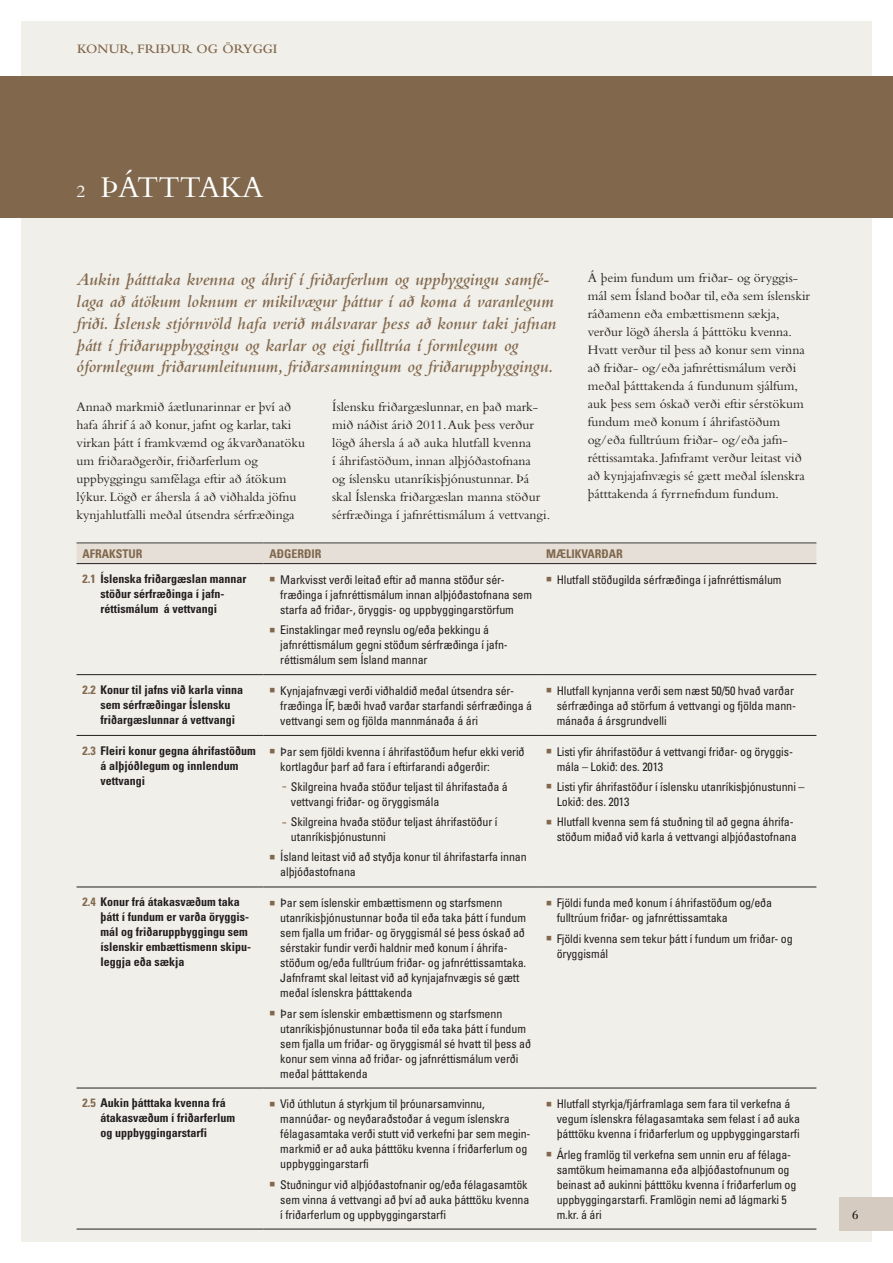
<style>
.page{position:relative;width:893px;height:1263px;background:#fff}
.page>*{position:absolute;margin:0;border:0;box-sizing:border-box;transform-origin:0 0}
.t1{font:31.5px "Bembo Std";color:#fff}
.t2{font:italic 600 18px/21.8px "Bembo Std";color:#81684c}
.t3{font:13.5px/18px "Bembo Std";color:#231f20}
.t4{font:600 13.5px "Bembo Std";color:#81684c}
.t5{font:600 13.5px "Bembo Std";color:#231f20}
.t6{font:condensed 12px/15px "Univers";letter-spacing:-.01em;color:#231f20}
.t7{font:700 condensed 12px/15px "Univers LT Std";color:#231f20}
.t8{font:700 condensed 12px "Univers LT Std";color:#81684c}
.s1{font-size:18px}
.s2{color:#81684c}
.s3{font-weight:900;font-stretch:normal;font-size:7.8px;color:#81684c}
</style>
<div class="page">
<div style="left:21px;top:21px;width:851px;height:1221px;background:#f1efea"></div>
<div style="left:0;top:77px;width:893px;height:141px;background:#81684c"></div>
<div style="left:77px;top:544px;width:739px;height:19px;background:#e6dfd8"></div>
<hr style="left:77px;top:543px;width:187px;height:1px;background:#3e3e3f">
<hr style="left:264px;top:543px;width:276px;height:1px;background:#3e3e3f">
<hr style="left:540px;top:543px;width:276px;height:1px;background:#3e3e3f">
<hr style="left:77px;top:563px;width:187px;height:1px;background:#231f20">
<hr style="left:264px;top:563px;width:276px;height:1px;background:#231f20">
<hr style="left:540px;top:563px;width:276px;height:1px;background:#231f20">
<hr style="left:77px;top:674px;width:187px;height:1px;background:#231f20">
<hr style="left:264px;top:674px;width:276px;height:1px;background:#231f20">
<hr style="left:540px;top:674px;width:276px;height:1px;background:#231f20">
<hr style="left:77px;top:735px;width:187px;height:1px;background:#231f20">
<hr style="left:264px;top:735px;width:276px;height:1px;background:#231f20">
<hr style="left:540px;top:735px;width:276px;height:1px;background:#231f20">
<hr style="left:77px;top:887px;width:187px;height:1px;background:#231f20">
<hr style="left:264px;top:887px;width:276px;height:1px;background:#231f20">
<hr style="left:540px;top:887px;width:276px;height:1px;background:#231f20">
<hr style="left:77px;top:1088px;width:187px;height:1px;background:#231f20">
<hr style="left:264px;top:1088px;width:276px;height:1px;background:#231f20">
<hr style="left:540px;top:1088px;width:276px;height:1px;background:#231f20">
<hr style="left:77px;top:1229px;width:187px;height:1px;background:#231f20">
<hr style="left:264px;top:1229px;width:276px;height:1px;background:#231f20">
<hr style="left:540px;top:1229px;width:276px;height:1px;background:#231f20">
<div style="left:840px;top:1198px;width:53px;height:33px;background:#d5cbc0"></div>
<p class="t4" style="left:77px;top:42px;width:202px">KONUR, FRIÐUR og ÖRYGGI</p>
<h1 class="t1" style="left:77px;top:168px;width:64px"><span class="s1">2</span> Þátttaka</h1>
<p class="t2" style="left:77px;top:269px;width:481px">Aukin þátttaka kvenna og áhrif í friðarferlum og uppbyggingu samfé&shy;laga að átökum loknum er mikilvægur þáttur í að koma á varanlegum friði. Íslensk stjórnvöld hafa verið málsvarar þess að konur taki jafnan þátt í friðaruppbyggingu og karlar og eigi fulltrúa í formlegum og óformlegum friðarumleitunum, friðarsamningum og friðaruppbyggingu.</p>
<p class="t3" style="left:77px;top:398px;width:230px">Annað markmið áætlunarinnar er því að hafa áhrif á að konur, jafnt og karlar, taki virkan þátt í framkvæmd og ákvarðanatöku um friðaraðgerðir, friðarferlum og uppbyggingu samfélaga eftir að átökum lýkur. Lögð er áhersla á að viðhalda jöfnu kynjahlutfalli meðal útsendra sérfræðinga</p>
<p class="t3" style="left:332px;top:398px;width:220px">Íslensku friðargæslunnar, en það mark&shy;mið náðist árið 2011. Auk þess verður lögð áhersla á að auka hlutfall kvenna<br>í áhrifastöðum, innan alþjóðastofnana<br>og íslensku utanríkisþjónustunnar. Þá skal Íslenska friðargæslan manna stöður sérfræðinga í jafnréttismálum á vettvangi.</p>
<p class="t3" style="left:588px;top:269px;width:224px">Á þeim fundum um friðar- og öryggis&shy;mál sem Ísland boðar til, eða sem íslenskir ráðamenn eða embættismenn sækja, verður lögð áhersla á þátttöku kvenna.<br>Hvatt verður til þess að konur sem vinna að friðar- og/eða jafnréttismálum verði meðal þátttakenda á fundunum sjálfum, auk þess sem óskað verði eftir sérstökum fundum með konum í áhrifastöðum og/eða fulltrúum friðar- og/eða jafn&shy;réttissamtaka. Jafnframt verður leitast við að kynjajafnvægis sé gætt meðal íslenskra þátttakenda á fyrrnefndum fundum.</p>
<p class="t8" style="left:83px;top:546px;width:62px">Afrakstur</p>
<p class="t8" style="left:270px;top:546px;width:54px">Aðgerðir</p>
<p class="t8" style="left:546px;top:546px;width:78px">Mælikvarðar</p>
<p class="t7" style="left:101px;top:571px;width:147px;text-indent:-18px"><span class="s2">2.1</span> Íslenska friðargæslan mannar stöður sérfræðinga í jafn&shy;réttismálum á vettvangi</p>
<p class="t6" style="left:280px;top:572px;width:253px;text-indent:-11px"><span class="s2">■</span> Markvisst verði leitað eftir að manna stöður sér&shy;fræðinga í jafnréttismálum innan alþjóðastofnana sem starfa að friðar-, öryggis- og uppbyggingarstörfum</p>
<p class="t6" style="left:280px;top:622px;width:229px;text-indent:-11px"><span class="s2">■</span> Einstaklingar með reynslu og/eða þekkingu á jafnréttismálum gegni stöðum sérfræðinga í jafn&shy;réttismálum sem Ísland mannar</p>
<p class="t6" style="left:546px;top:572px;width:237px"><span class="s2">■</span> Hlutfall stöðugilda sérfræðinga í jafnréttismálum</p>
<p class="t7" style="left:101px;top:682px;width:144px;text-indent:-18px"><span class="s2">2.2</span> Konur til jafns við karla vinna sem sérfræðingar Íslensku friðargæslunnar á vettvangi</p>
<p class="t6" style="left:280px;top:683px;width:253px;text-indent:-11px"><span class="s2">■</span> Kynjajafnvægi verði viðhaldið meðal útsendra sér&shy;fræðinga ÍF, bæði hvað varðar starfandi sérfræðinga á vettvangi sem og fjölda mannmánaða á ári</p>
<p class="t6" style="left:557px;top:683px;width:241px;text-indent:-11px"><span class="s2">■</span> Hlutfall kynjanna verði sem næst 50/50 hvað varðar sérfræðinga að störfum á vettvangi og fjölda mann&shy;mánaða á ársgrundvelli</p>
<p class="t7" style="left:101px;top:743px;width:157px;text-indent:-18px"><span class="s2">2.3</span> Fleiri konur gegna áhrifastöðum á alþjóðlegum og innlendum vettvangi</p>
<p class="t6" style="left:280px;top:744px;width:246px;text-indent:-11px"><span class="s2">■</span> Þar sem fjöldi kvenna í áhrifastöðum hefur ekki verið kortlagður þarf að fara í eftirfarandi aðgerðir:</p>
<p class="t6" style="left:557px;top:744px;width:238px;text-indent:-11px"><span class="s2">■</span> Listi yfir áhrifastöður á vettvangi friðar- og öryggis&shy;mála – Lokið: des. 2013</p>
<p class="t6" style="left:557px;top:779px;width:249px;text-indent:-11px"><span class="s2">■</span> Listi yfir áhrifastöður í íslensku utanríkisþjónustunni –<br>Lokið: des. 2013</p>
<p class="t6" style="left:546px;top:814px;width:252px;text-align:right"><span class="s2">■</span> Hlutfall kvenna sem fá stuðning til að gegna áhrifa&shy;stöðum miðað við karla á vettvangi alþjóðastofnana</p>
<p class="t6" style="left:291px;top:779px;width:218px;text-indent:-9px"><span class="s3">–</span> Skilgreina hvaða stöður teljast til áhrifastaða á vettvangi friðar- og öryggismála</p>
<p class="t6" style="left:291px;top:814px;width:208px;text-indent:-9px"><span class="s3">–</span> Skilgreina hvaða stöður teljast áhrifastöður í utanríkisþjónustunni</p>
<p class="t6" style="left:280px;top:849px;width:248px;text-indent:-11px"><span class="s2">■</span> Ísland leitast við að styðja konur til áhrifastarfa innan alþjóðastofnana</p>
<p class="t7" style="left:101px;top:894px;width:152px;text-indent:-18px"><span class="s2">2.4</span> Konur frá átakasvæðum taka þátt í fundum er varða öryggis&shy;mál og friðaruppbyggingu sem íslenskir embættismenn skipu&shy;leggja eða sækja</p>
<p class="t6" style="left:280px;top:895px;width:247px;text-indent:-11px"><span class="s2">■</span> Þar sem íslenskir embættismenn og starfsmenn utanríkisþjónustunnar boða til eða taka þátt í fundum sem fjalla um friðar- og öryggismál sé þess óskað að sérstakir fundir verði haldnir með konum í áhrifa&shy;stöðum og/eða fulltrúum friðar- og jafnréttissamtaka.<br>Jafnframt skal leitast við að kynjajafnvægis sé gætt meðal íslenskra þátttakenda</p>
<p class="t6" style="left:280px;top:1005px;width:252px;text-indent:-11px"><span class="s2">■</span> Þar sem íslenskir embættismenn og starfsmenn utanríkisþjónustunnar boða til eða taka þátt í fundum sem fjalla um friðar- og öryggismál sé hvatt til þess að konur sem vinna að friðar- og jafnréttismálum verði meðal þátttakenda</p>
<p class="t7" style="left:101px;top:1095px;width:136px;text-indent:-18px"><span class="s2">2.5</span> Aukin þátttaka kvenna frá átakasvæðum í friðarferlum og uppbyggingarstarfi</p>
<p class="t6" style="left:280px;top:1096px;width:252px;text-indent:-11px"><span class="s2">■</span> Við úthlutun á styrkjum til þróunarsamvinnu, mannúðar- og neyðaraðstoðar á vegum íslenskra félagasamtaka verði stutt við verkefni þar sem megin&shy;markmið er að auka þátttöku kvenna í friðarferlum og uppbyggingarstarfi</p>
<p class="t6" style="left:280px;top:1176px;width:251px;text-indent:-11px"><span class="s2">■</span> Stuðningur við alþjóðastofnanir og/eða félagasamtök sem vinna á vettvangi að því að auka þátttöku kvenna í friðarferlum og uppbyggingarstarfi</p>
<p class="t6" style="left:557px;top:895px;width:217px;text-indent:-11px"><span class="s2">■</span> Fjöldi funda með konum í áhrifastöðum og/eða fulltrúum friðar- og jafnréttissamtaka</p>
<p class="t6" style="left:557px;top:930px;width:238px;text-indent:-11px"><span class="s2">■</span> Fjöldi kvenna sem tekur þátt í fundum um friðar- og öryggismál</p>
<p class="t6" style="left:557px;top:1096px;width:245px;text-indent:-11px"><span class="s2">■</span> Hlutfall styrkja/fjárframlaga sem fara til verkefna á vegum íslenskra félagasamtaka sem felast í að auka þátttöku kvenna í friðarferlum og uppbyggingarstarfi</p>
<p class="t6" style="left:557px;top:1146px;width:241px;text-indent:-11px"><span class="s2">■</span> Árleg framlög til verkefna sem unnin eru af félaga&shy;samtökum heimamanna eða alþjóðastofnunum og beinast að aukinni þátttöku kvenna í friðarferlum og uppbyggingarstarfi. Framlögin nemi að lágmarki 5 m.kr. á ári</p>
<p class="t5" style="left:852px;top:1207px;width:8px">6</p>
</div>
